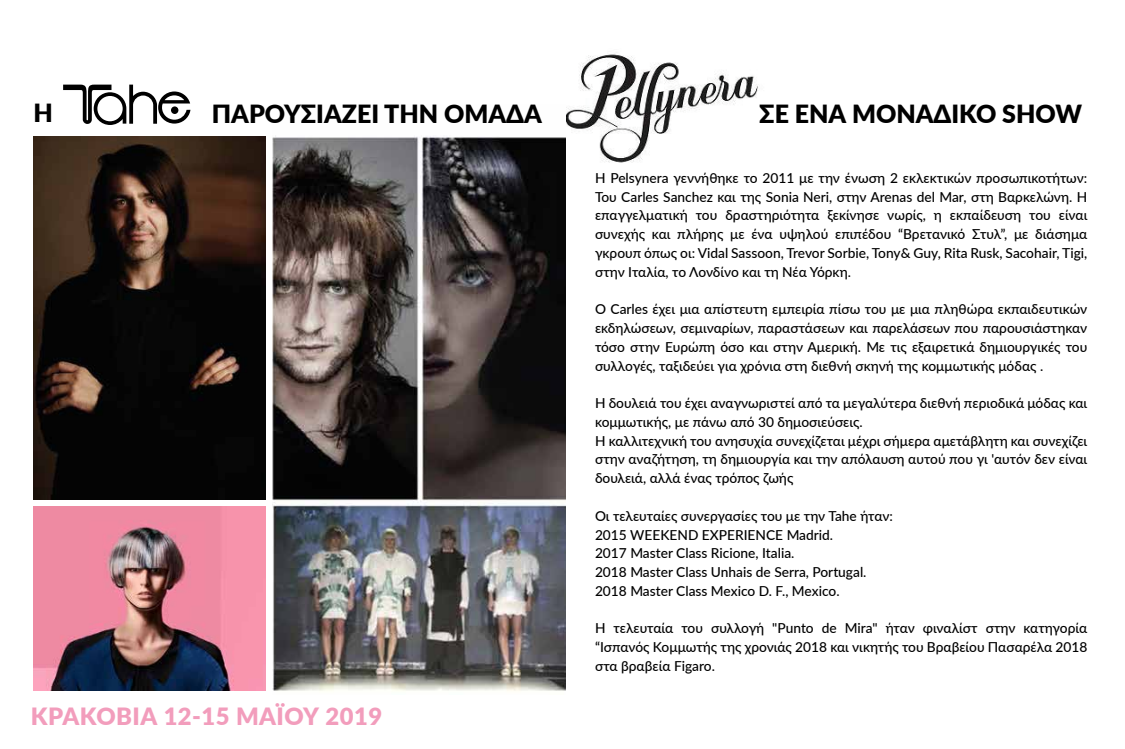
<style>
.page{position:relative;width:1125px;height:749px;background:#fff}
.page>*{position:absolute;margin:0;border:0;box-sizing:border-box;transform-origin:0 0}
.t1{font:900 25px "Lato";color:#000}
.t2{font:900 23.75px "Lato";letter-spacing:.02em;color:#f29dbc}
.t3{font:500 13.75px/18.8px "Lato";color:#000;text-align:justify}
</style>
<div class="page">
<img style="left:565px;top:54px;width:193px;height:122px">
<img style="left:272px;top:135px;width:293px;height:556px">
<img style="left:33px;top:136px;width:233px;height:363px">
<img style="left:33px;top:506px;width:233px;height:183px">
<svg style="left:63px;top:85px;width:127px;height:40px"></svg>
<h1 class="t1" style="left:33px;top:94px;width:21px">Η</h1>
<h1 class="t1" style="left:212px;top:95px;width:331px">ΠΑΡΟΥΣΙΑΖΕΙ ΤΗΝ ΟΜΑΔΑ</h1>
<h1 class="t1" style="left:759px;top:95px;width:324px">ΣΕ ΕΝΑ ΜΟΝΑΔΙΚΟ SHOW</h1>
<h2 class="t2" style="left:31px;top:697px;width:353px">ΚΡΑΚΟΒΙΑ 12-15 ΜΑΪΟΥ 2019</h2>
<p class="t3" style="left:595px;top:168px;width:494px">H Pelsynera γεννήθηκε το 2011 με την ένωση 2 εκλεκτικών προσωπικοτήτων:<br>Του Carles Sanchez και της Sonia Neri, στην Arenas del Mar, στη Βαρκελώνη. Η επαγγελματική του δραστηριότητα ξεκίνησε νωρίς, η εκπαίδευση του είναι συνεχής και πλήρης με ένα υψηλού επιπέδου “Βρετανικό Στυλ”, με διάσημα γκρουπ όπως οι: Vidal Sassoon, Trevor Sorbie, Tony&amp; Guy, Rita Rusk, Sacohair, Tigi, στην Ιταλία, το Λονδίνο και τη Νέα Υόρκη.</p>
<p class="t3" style="left:595px;top:299px;width:494px">Ο Carles έχει μια απίστευτη εμπειρία πίσω του με μια πληθώρα εκπαιδευτικών εκδηλώσεων, σεμιναρίων, παραστάσεων και παρελάσεων που παρουσιάστηκαν τόσο στην Ευρώπη όσο και στην Αμερική. Με τις εξαιρετικά δημιουργικές του συλλογές, ταξιδεύει για χρόνια στη διεθνή σκηνή της κομμωτικής μόδας .</p>
<p class="t3" style="left:595px;top:393px;width:494px;text-align:left">Η δουλειά του έχει αναγνωριστεί από τα μεγαλύτερα διεθνή περιοδικά μόδας και κομμωτικής, με πάνω από 30 δημοσιεύσεις.<br>Η καλλιτεχνική του ανησυχία συνεχίζεται μέχρι σήμερα αμετάβλητη και συνεχίζει στην αναζήτηση, τη δημιουργία και την απόλαυση αυτού που γι 'αυτόν δεν είναι δουλειά, αλλά ένας τρόπος ζωής</p>
<p class="t3" style="left:595px;top:505px;width:300px;text-align:left">Οι τελευταίες συνεργασίες του με την Tahe ήταν:<br>2015 WEEKEND EXPERIENCE Madrid.<br>2017 Master Class Ricione, Italia.<br>2018 Master Class Unhais de Serra, Portugal.<br>2018 Master Class Mexico D. F., Mexico.</p>
<p class="t3" style="left:595px;top:618px;width:494px">Η τελευταία του συλλογή "Punto de Mira" ήταν φιναλίστ στην κατηγορία “Ισπανός Κομμωτής της χρονιάς 2018 και νικητής του Βραβείου Πασαρέλα 2018 στα βραβεία Figaro.</p>
</div>
